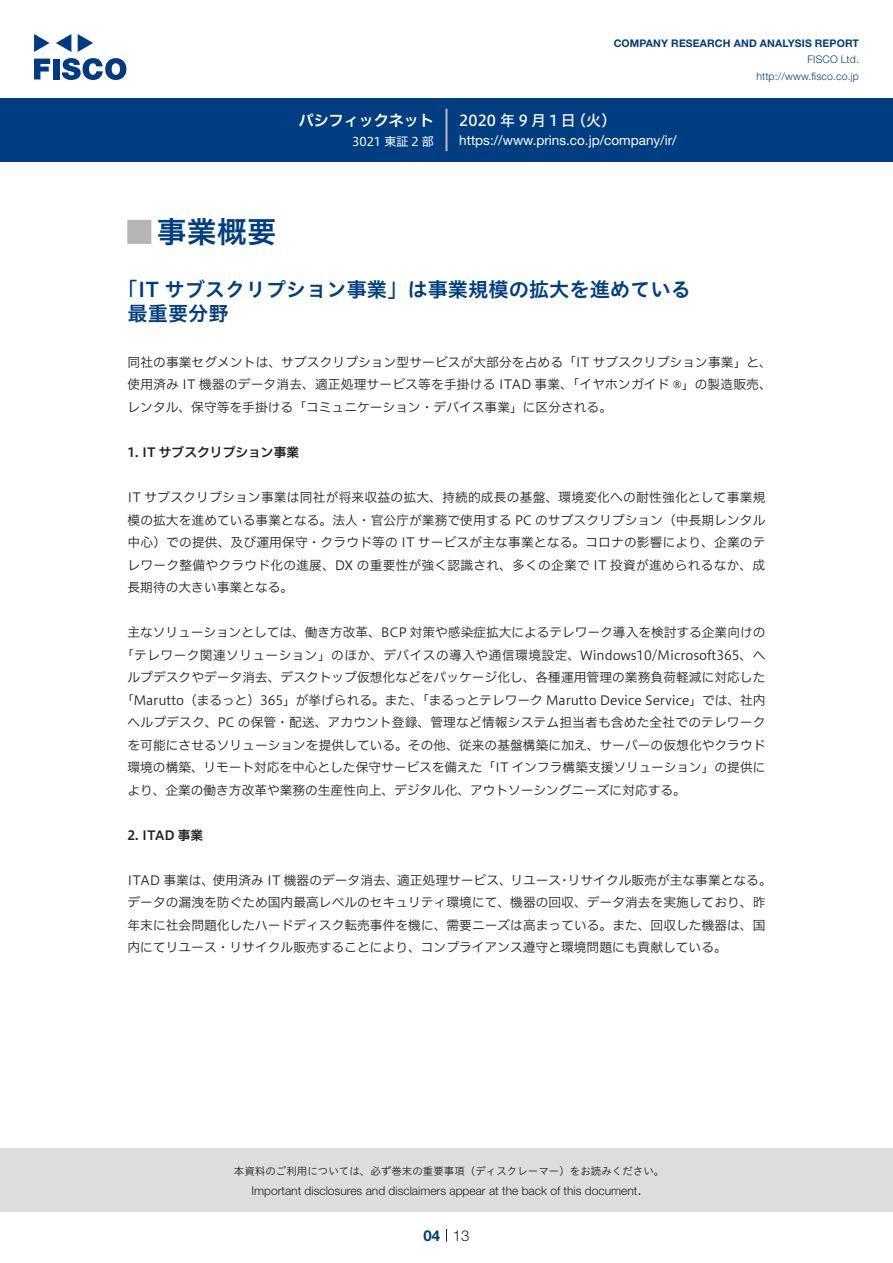
<style>
.page{position:relative;width:893px;height:1263px;background:#fff}
.page>*{position:absolute;margin:0;border:0;box-sizing:border-box;transform-origin:0 0}
.t1{font:30px "Hiragino UD Sans Std N W6";color:#003d81}
.t2{font:700 24px "Koz Go Pro";color:#b5b5b6}
.t3{font:20.25px/24px "Hiragino UD Sans Std W6";color:#003d81}
.t4{font:15px "Hiragino UD Sans F Std N W5";letter-spacing:.185em;color:#fff}
.t5{font:15px "Hiragino UD Sans F Std N W6";color:#fff}
.t6{font:300 15px "Helvetica Neue LT Std";color:#231f20}
.t7{font:700 15px "Helvetica Neue LT Std";color:#003d81}
.t8{font:13.5px "Helvetica Neue LT Std";color:#fff}
.t9{font:12.75px/22.5px "Hiragino UD Sans F Std N W3";color:#231f20;text-align:justify}
.t10{font:12.75px "Hiragino UD Sans F Std N W3";letter-spacing:.03em;color:#231f20}
.t11{font:12.75px "Hiragino UD Sans F Std N W6";color:#231f20}
.t12{font:300 12px "Helvetica Neue LT Std";color:#231f20}
.t13{font:12px "Hiragino UD Sans F Std N W4";color:#fff}
.t14{font:10.5px "Hiragino UD Sans Std W3";color:#231f20}
.t15{font:700 10.5px "Helvetica Neue LT Std";letter-spacing:.015em;color:#003d81}
.t16{font:300 10.5px/16.5px "Helvetica Neue LT Std";letter-spacing:.015em;color:#003d81;text-align:right}
</style>
<div class="page">
<div style="left:0;top:1148px;width:893px;height:64px;background:#ddd"></div>
<svg style="left:34px;top:59px;width:16px;height:20px"></svg>
<div style="left:53px;top:59px;width:6px;height:20px;background:#003a83"></div>
<svg style="left:62px;top:58px;width:64px;height:22px"></svg>
<svg style="left:34px;top:34px;width:16px;height:18px"></svg>
<svg style="left:78px;top:34px;width:15px;height:18px"></svg>
<svg style="left:56px;top:34px;width:15px;height:18px"></svg>
<div style="left:0;top:98px;width:893px;height:64px;background:#003d81"></div>
<hr style="left:445px;top:109px;width:3px;height:42px;background:#b5b5b6">
<svg style="left:446px;top:1229px;width:1px;height:13px"></svg>
<p class="t5" style="left:299px;top:109px;width:137px">パシフィックネット</p>
<p class="t13" style="left:352px;top:132px;width:83px">3021 東証 2 部</p>
<p class="t15" style="left:614px;top:37px;width:247px">COMPANY RESEARCH AND ANALYSIS REPORT</p>
<p class="t16" style="left:756px;top:51px;width:104px">FISCO Ltd. http://www.fisco.co j p.</p>
<p class="t4" style="left:459px;top:109px;width:118px">2020年9月1日</p>
<p class="t4" style="left:571px;top:109px;width:47px">（火(</p>
<p class="t8" style="left:459px;top:132px;width:219px">https://www.prins.co j p. /company /i r/</p>
<h1 class="t1" style="left:157px;top:209px;width:121px">事業概要</h1>
<h2 class="t2" style="left:128px;top:217px;width:25px">█</h2>
<h3 class="t3" style="left:128px;top:276px;width:565px;text-indent:-10px">「IT サブスクリプション事業」は事業規模の拡大を進めている最重要分野</h3>
<p class="t9" style="left:128px;top:350px;width:646px">同社の事業セグメントは、サブスクリプション型サービスが大部分を占める「IT サブスクリプション事業」と、使用済み IT 機器のデータ消去、適正処理サービス等を手掛ける ITAD 事業、「イヤホンガイド ®」の製造販売、レンタル、保守等を手掛ける「コミュニケーション・デバイス事業」に区分される。</p>
<p class="t11" style="left:128px;top:442px;width:173px">1. IT サブスクリプション事業</p>
<p class="t9" style="left:128px;top:485px;width:639px">IT サブスクリプション事業は同社が将来収益の拡大、持続的成長の基盤、環境変化への耐性強化として事業規模の拡大を進めている事業となる。法人・官公庁が業務で使用する PC のサブスクリプション（中長期レンタル中心）での提供、及び運用保守・クラウド等の IT サービスが主な事業となる。コロナの影響により、企業のテレワーク整備やクラウド化の進展、DX の重要性が強く認識され、多くの企業で IT 投資が進められるなか、成長期待の大きい事業となる。</p>
<p class="t9" style="left:128px;top:620px;width:639px">主なソリューションとしては、働き方改革、BCP 対策や感染症拡大によるテレワーク導入を検討する企業向けの</p>
<p class="t10" style="left:121px;top:645px;width:646px">「テレワーク関連ソリューション」のほか、デバイスの導入や通信環境設定、Windows10/Microsoft365、ヘ</p>
<p class="t9" style="left:128px;top:665px;width:639px">ルプデスクやデータ消去、デスクトップ仮想化などをパッケージ化し、各種運用管理の業務負荷軽減に対応した</p>
<p class="t9" style="left:121px;top:688px;width:646px">「Marutto（まるっと）365」が挙げられる。また、「まるっとテレワーク Marutto Device Service」では、社内</p>
<p class="t9" style="left:128px;top:710px;width:639px">ヘルプデスク、PC の保管・配送、アカウント登録、管理など情報システム担当者も含めた全社でのテレワーク</p>
<p class="t9" style="left:128px;top:733px;width:639px">を可能にさせるソリューションを提供している。その他、従来の基盤構築に加え、サーバーの仮想化やクラウド</p>
<p class="t9" style="left:128px;top:755px;width:639px">環境の構築、リモート対応を中心とした保守サービスを備えた「IT インフラ構築支援ソリューション」の提供に</p>
<p class="t9" style="left:128px;top:778px;width:560px">より、企業の働き方改革や業務の生産性向上、デジタル化、アウトソーシングニーズに対応する。</p>
<p class="t11" style="left:128px;top:825px;width:77px">2. ITAD 事業</p>
<p class="t9" style="left:568px;top:868px;width:205px">リサイクル販売が主な事業となる。</p>
<p class="t9" style="left:128px;top:868px;width:639px;text-align:left">ITAD 事業は、使用済み IT 機器のデータ消去、適正処理サービス、リユース<br>データの漏洩を防ぐため国内最高レベルのセキュリティ環境にて、機器の回収、データ消去を実施しており、昨年末に社会問題化したハードディスク転売事件を機に、需要ニーズは高まっている。また、回収した機器は、国内にてリユース・リサイクル販売することにより、コンプライアンス遵守と環境問題にも貢献している。</p>
<p class="t9" style="left:558px;top:868px;width:14px">・</p>
<p class="t14" style="left:234px;top:1163px;width:432px">本資料のご利用については、必ず巻末の重要事項（ディスクレーマー）をお読みください。</p>
<p class="t6" style="left:637px;top:1180px;width:6px">.</p>
<p class="t12" style="left:251px;top:1183px;width:387px">Important disclosures and disclaimers appear at the back of this document</p>
<p class="t7" style="left:423px;top:1226px;width:18px">04</p>
<p class="t6" style="left:453px;top:1226px;width:18px">13</p>
</div>
